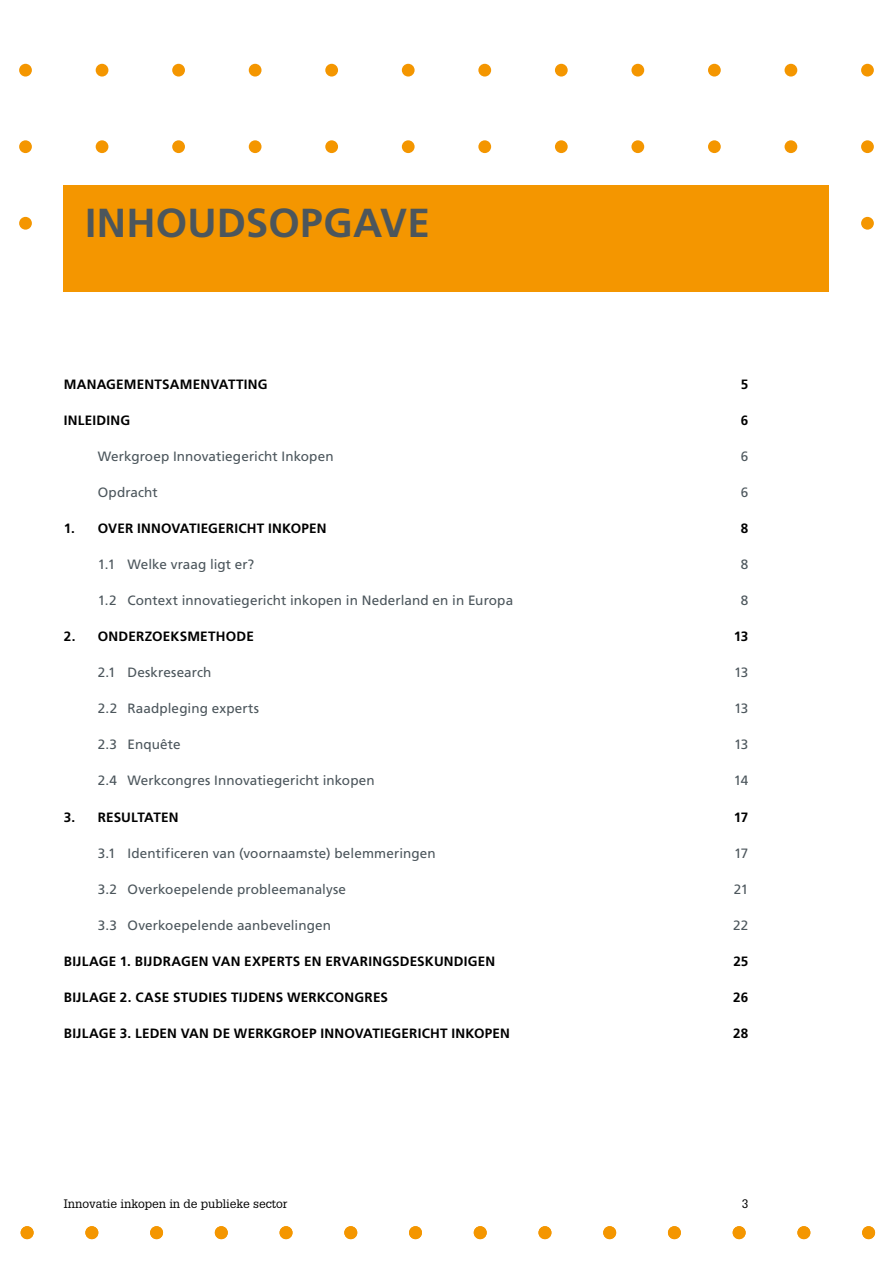
<style>
.page{position:relative;width:893px;height:1263px;background:#fff}
.page>*{position:absolute;margin:0;border:0;box-sizing:border-box;transform-origin:0 0}
.t1{font:700 40.5px "Frutiger LT Std";letter-spacing:.005em;color:#4c565c}
.t2{font:13.5px "Frutiger LT Std";letter-spacing:.005em;color:#4c565c}
.t3{font:700 13.5px "Frutiger LT Std";letter-spacing:.015em;color:#000}
.t4{font:12px "Glypha LT Std";color:#000}
</style>
<div class="page">
<div style="left:19px;top:64px;width:13px;height:13px;background:#f49600;border-radius:50%"></div>
<div style="left:19px;top:140px;width:13px;height:13px;background:#f49600;border-radius:50%"></div>
<div style="left:96px;top:140px;width:12px;height:13px;background:#f49600;border-radius:50%"></div>
<div style="left:172px;top:140px;width:13px;height:13px;background:#f49600;border-radius:50%"></div>
<div style="left:249px;top:140px;width:12px;height:13px;background:#f49600;border-radius:50%"></div>
<div style="left:325px;top:140px;width:13px;height:13px;background:#f49600;border-radius:50%"></div>
<div style="left:402px;top:140px;width:13px;height:13px;background:#f49600;border-radius:50%"></div>
<div style="left:478px;top:140px;width:13px;height:13px;background:#f49600;border-radius:50%"></div>
<div style="left:555px;top:140px;width:13px;height:13px;background:#f49600;border-radius:50%"></div>
<div style="left:631px;top:140px;width:13px;height:13px;background:#f49600;border-radius:50%"></div>
<div style="left:708px;top:140px;width:13px;height:13px;background:#f49600;border-radius:50%"></div>
<div style="left:784px;top:140px;width:13px;height:13px;background:#f49600;border-radius:50%"></div>
<div style="left:861px;top:140px;width:13px;height:13px;background:#f49600;border-radius:50%"></div>
<div style="left:19px;top:217px;width:13px;height:13px;background:#f49600;border-radius:50%"></div>
<div style="left:861px;top:217px;width:13px;height:13px;background:#f49600;border-radius:50%"></div>
<div style="left:96px;top:64px;width:12px;height:13px;background:#f49600;border-radius:50%"></div>
<div style="left:172px;top:64px;width:13px;height:13px;background:#f49600;border-radius:50%"></div>
<div style="left:249px;top:64px;width:12px;height:13px;background:#f49600;border-radius:50%"></div>
<div style="left:325px;top:64px;width:13px;height:13px;background:#f49600;border-radius:50%"></div>
<div style="left:402px;top:64px;width:13px;height:13px;background:#f49600;border-radius:50%"></div>
<div style="left:478px;top:64px;width:13px;height:13px;background:#f49600;border-radius:50%"></div>
<div style="left:555px;top:64px;width:13px;height:13px;background:#f49600;border-radius:50%"></div>
<div style="left:631px;top:64px;width:13px;height:13px;background:#f49600;border-radius:50%"></div>
<div style="left:708px;top:64px;width:13px;height:13px;background:#f49600;border-radius:50%"></div>
<div style="left:784px;top:64px;width:13px;height:13px;background:#f49600;border-radius:50%"></div>
<div style="left:861px;top:64px;width:13px;height:13px;background:#f49600;border-radius:50%"></div>
<div style="left:21px;top:1226px;width:13px;height:13px;background:#f49600;border-radius:50%"></div>
<div style="left:85px;top:1226px;width:13px;height:13px;background:#f49600;border-radius:50%"></div>
<div style="left:150px;top:1226px;width:13px;height:13px;background:#f49600;border-radius:50%"></div>
<div style="left:215px;top:1226px;width:13px;height:13px;background:#f49600;border-radius:50%"></div>
<div style="left:280px;top:1226px;width:12px;height:13px;background:#f49600;border-radius:50%"></div>
<div style="left:344px;top:1226px;width:13px;height:13px;background:#f49600;border-radius:50%"></div>
<div style="left:409px;top:1226px;width:13px;height:13px;background:#f49600;border-radius:50%"></div>
<div style="left:474px;top:1226px;width:13px;height:13px;background:#f49600;border-radius:50%"></div>
<div style="left:538px;top:1226px;width:13px;height:13px;background:#f49600;border-radius:50%"></div>
<div style="left:603px;top:1226px;width:13px;height:13px;background:#f49600;border-radius:50%"></div>
<div style="left:668px;top:1226px;width:13px;height:13px;background:#f49600;border-radius:50%"></div>
<div style="left:733px;top:1226px;width:13px;height:13px;background:#f49600;border-radius:50%"></div>
<div style="left:797px;top:1226px;width:13px;height:13px;background:#f49600;border-radius:50%"></div>
<div style="left:862px;top:1226px;width:13px;height:13px;background:#f49600;border-radius:50%"></div>
<div style="left:64px;top:186px;width:765px;height:106px;background:#f49600"></div>
<h1 class="t1" style="left:85px;top:199px;width:347px">INHOUDSOPGAVE</h1>
<p class="t3" style="left:64px;top:377px;width:205px">MANAGEMENTSAMENVATTING</p>
<p class="t3" style="left:741px;top:377px;width:9px">5</p>
<p class="t3" style="left:64px;top:413px;width:68px">INLEIDING</p>
<p class="t3" style="left:741px;top:413px;width:9px">6</p>
<p class="t2" style="left:98px;top:449px;width:237px">Werkgroep Innovatiegericht Inkopen</p>
<p class="t2" style="left:741px;top:449px;width:9px">6</p>
<p class="t2" style="left:98px;top:485px;width:62px">Opdracht</p>
<p class="t2" style="left:741px;top:485px;width:9px">6</p>
<p class="t3" style="left:64px;top:521px;width:264px">1. OVER INNOVATIEGERICHT INKOPEN</p>
<p class="t3" style="left:741px;top:521px;width:9px">8</p>
<p class="t2" style="left:98px;top:557px;width:158px">1.1 Welke vraag ligt er?</p>
<p class="t2" style="left:741px;top:557px;width:9px">8</p>
<p class="t2" style="left:98px;top:593px;width:417px">1.2 Context innovatiegericht inkopen in Nederland en in Europa</p>
<p class="t2" style="left:741px;top:593px;width:9px">8</p>
<p class="t3" style="left:64px;top:629px;width:192px">2. ONDERZOEKSMETHODE</p>
<p class="t3" style="left:734px;top:629px;width:16px">13</p>
<p class="t2" style="left:98px;top:665px;width:115px">2.1 Deskresearch</p>
<p class="t2" style="left:734px;top:665px;width:16px">13</p>
<p class="t2" style="left:98px;top:701px;width:163px">2.2 Raadpleging experts</p>
<p class="t2" style="left:734px;top:701px;width:16px">13</p>
<p class="t2" style="left:98px;top:737px;width:84px">2.3 Enquête</p>
<p class="t2" style="left:734px;top:737px;width:16px">13</p>
<p class="t2" style="left:98px;top:773px;width:278px">2.4 Werkcongres Innovatiegericht inkopen</p>
<p class="t2" style="left:734px;top:773px;width:16px">14</p>
<p class="t3" style="left:64px;top:809px;width:116px">3. RESULTATEN</p>
<p class="t3" style="left:734px;top:809px;width:16px">17</p>
<p class="t2" style="left:98px;top:845px;width:339px">3.1 Identificeren van (voornaamste) belemmeringen</p>
<p class="t2" style="left:734px;top:845px;width:16px">17</p>
<p class="t2" style="left:98px;top:881px;width:250px">3.2 Overkoepelende probleemanalyse</p>
<p class="t2" style="left:734px;top:881px;width:16px">21</p>
<p class="t2" style="left:98px;top:917px;width:235px">3.3 Overkoepelende aanbevelingen</p>
<p class="t2" style="left:733px;top:917px;width:17px">22</p>
<p class="t3" style="left:64px;top:953px;width:433px">BIJLAGE 1. BIJDRAGEN VAN EXPERTS EN ERVARINGSDESKUNDIGEN</p>
<p class="t3" style="left:733px;top:953px;width:17px">25</p>
<p class="t3" style="left:64px;top:989px;width:326px">BIJLAGE 2. CASE STUDIES TIJDENS WERKCONGRES</p>
<p class="t3" style="left:733px;top:989px;width:17px">26</p>
<p class="t3" style="left:64px;top:1025px;width:448px">BIJLAGE 3. LEDEN VAN DE WERKGROEP INNOVATIEGERICHT INKOPEN</p>
<p class="t3" style="left:733px;top:1025px;width:17px">28</p>
<p class="t4" style="left:64px;top:1196px;width:225px">Innovatie inkopen in de publieke sector</p>
<p class="t4" style="left:742px;top:1196px;width:8px">3</p>
</div>
